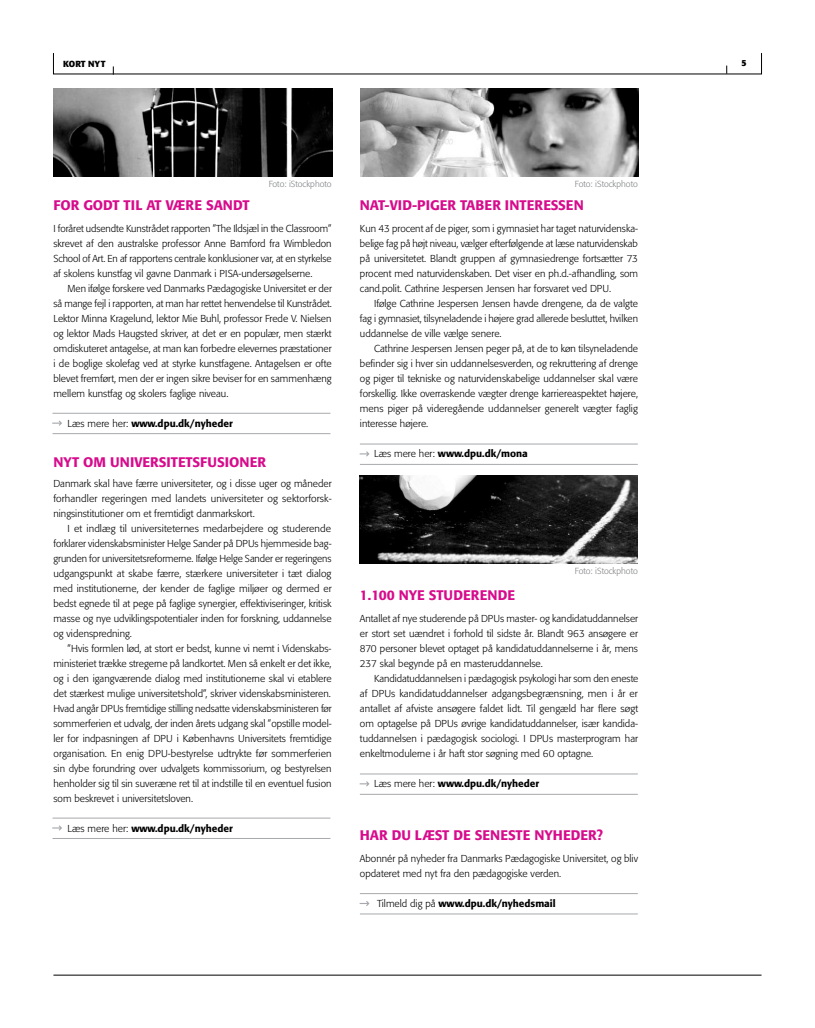
<style>
.page{position:relative;width:815px;height:1028px;background:#fff}
.page>*{position:absolute;margin:0;border:0;box-sizing:border-box;transform-origin:0 0}
.t1{font:500 13.75px "Formata";color:#d70b8c}
.t2{font:300 10px/15px "Formata";color:#000}
.t3{font:500 10px "Formata";color:#000}
.t4{font:300 8.75px "Formata";color:#808284}
.t5{font:700 8.75px "Formata";color:#000}
.s1{font-weight:300}
</style>
<div class="page">
<svg style="left:52px;top:420px;width:10px;height:6px"></svg>
<hr style="left:53px;top:413px;width:277px;height:1px;background:#a7a9ac">
<hr style="left:53px;top:433px;width:277px;height:1px;background:#a7a9ac">
<img style="left:54px;top:89px;width:278px;height:87px">
<svg style="left:360px;top:451px;width:10px;height:5px"></svg>
<hr style="left:360px;top:444px;width:278px;height:1px;background:#a7a9ac">
<hr style="left:360px;top:464px;width:278px;height:1px;background:#a7a9ac">
<img style="left:360px;top:89px;width:278px;height:87px">
<svg style="left:52px;top:825px;width:10px;height:5px"></svg>
<hr style="left:53px;top:817px;width:277px;height:1px;background:#a7a9ac">
<hr style="left:53px;top:838px;width:277px;height:1px;background:#a7a9ac">
<svg style="left:360px;top:781px;width:10px;height:5px"></svg>
<hr style="left:360px;top:773px;width:278px;height:1px;background:#a7a9ac">
<hr style="left:360px;top:794px;width:278px;height:1px;background:#a7a9ac">
<svg style="left:360px;top:901px;width:10px;height:5px"></svg>
<hr style="left:360px;top:893px;width:278px;height:1px;background:#a7a9ac">
<hr style="left:360px;top:913px;width:278px;height:1px;background:#a7a9ac">
<img style="left:360px;top:475px;width:278px;height:88px">
<hr style="left:53px;top:974px;width:708px;height:1px;background:#000">
<p class="t5" style="left:63px;top:58px;width:44px">KORT NYT</p>
<p class="t4" style="left:269px;top:179px;width:64px">Foto: iStockphoto</p>
<p class="t4" style="left:575px;top:179px;width:64px">Foto: iStockphoto</p>
<p class="t1" style="left:53px;top:197px;width:198px">FOR GODT TIL AT VÆRE SANDT</p>
<p class="t2" style="left:53px;top:221px;width:280px">I foråret udsendte Kunstrådet rapporten ”The Ildsjæl in the Classroom”</p>
<p class="t2" style="left:53px;top:236px;width:280px">skrevet af den australske professor Anne Bamford fra Wimbledon</p>
<p class="t2" style="left:53px;top:251px;width:280px">School of Art. En af rapportens centrale konklusioner var, at en styrkelse</p>
<p class="t2" style="left:53px;top:266px;width:261px">af skolens kunstfag vil gavne Danmark i PISA-undersøgelserne.</p>
<p class="t2" style="left:68px;top:281px;width:266px">Men ifølge forskere ved Danmarks Pædagogiske Universitet er der</p>
<p class="t2" style="left:53px;top:296px;width:280px">så mange fejl i rapporten, at man har rettet henvendelse til Kunstrådet.</p>
<p class="t2" style="left:53px;top:311px;width:280px">Lektor Minna Kragelund, lektor Mie Buhl, professor Frede V. Nielsen</p>
<p class="t2" style="left:53px;top:326px;width:280px">og lektor Mads Haugsted skriver, at det er en populær, men stærkt</p>
<p class="t2" style="left:53px;top:341px;width:280px">omdiskuteret antagelse, at man kan forbedre elevernes præstationer</p>
<p class="t2" style="left:53px;top:356px;width:280px">i de boglige skolefag ved at styrke kunstfagene. Antagelsen er ofte</p>
<p class="t2" style="left:53px;top:371px;width:280px">blevet fremført, men der er ingen sikre beviser for en sammenhæng</p>
<p class="t2" style="left:53px;top:386px;width:177px">mellem kunstfag og skolers faglige niveau.</p>
<p class="t3" style="left:68px;top:417px;width:167px"><span class="s1">Læs mere her:</span> www.dpu.dk/nyheder</p>
<p class="t1" style="left:53px;top:454px;width:214px">NYT OM UNIVERSITETSFUSIONER</p>
<p class="t2" style="left:53px;top:476px;width:280px">Danmark skal have færre universiteter, og i disse uger og måneder</p>
<p class="t2" style="left:53px;top:491px;width:280px">forhandler regeringen med landets universiteter og sektorforsk-</p>
<p class="t2" style="left:53px;top:506px;width:203px">ningsinstitutioner om et fremtidigt danmarkskort.</p>
<p class="t2" style="left:68px;top:521px;width:265px">I et indlæg til universiteternes medarbejdere og studerende</p>
<p class="t2" style="left:53px;top:536px;width:280px">forklarer videnskabsminister Helge Sander på DPUs hjemmeside bag-</p>
<p class="t2" style="left:53px;top:551px;width:280px">grunden for universitetsreformerne. Ifølge Helge Sander er regeringens</p>
<p class="t2" style="left:53px;top:566px;width:280px">udgangspunkt at skabe færre, stærkere universiteter i tæt dialog</p>
<p class="t2" style="left:53px;top:581px;width:280px">med institutionerne, der kender de faglige miljøer og dermed er</p>
<p class="t2" style="left:53px;top:596px;width:280px">bedst egnede til at pege på faglige synergier, effektiviseringer, kritisk</p>
<p class="t2" style="left:53px;top:611px;width:280px">masse og nye udviklingspotentialer inden for forskning, uddannelse</p>
<p class="t2" style="left:53px;top:626px;width:80px">og videnspredning.</p>
<p class="t2" style="left:68px;top:641px;width:265px">”Hvis formlen lød, at stort er bedst, kunne vi nemt i Videnskabs-</p>
<p class="t2" style="left:53px;top:656px;width:280px">ministeriet trække stregerne på landkortet. Men så enkelt er det ikke,</p>
<p class="t2" style="left:53px;top:671px;width:280px">og i den igangværende dialog med institutionerne skal vi etablere</p>
<p class="t2" style="left:53px;top:686px;width:279px">det stærkest mulige universitetshold”, skriver videnskabsministeren.</p>
<p class="t2" style="left:53px;top:701px;width:280px">Hvad angår DPUs fremtidige stilling nedsatte videnskabsministeren før</p>
<p class="t2" style="left:53px;top:716px;width:280px">sommerferien et udvalg, der inden årets udgang skal ”opstille model-</p>
<p class="t2" style="left:53px;top:731px;width:280px">ler for indpasningen af DPU i Københavns Universitets fremtidige</p>
<p class="t2" style="left:53px;top:746px;width:280px">organisation. En enig DPU-bestyrelse udtrykte før sommerferien</p>
<p class="t2" style="left:53px;top:761px;width:280px">sin dybe forundring over udvalgets kommissorium, og bestyrelsen</p>
<p class="t2" style="left:53px;top:776px;width:280px">henholder sig til sin suveræne ret til at indstille til en eventuel fusion</p>
<p class="t2" style="left:53px;top:791px;width:141px">som beskrevet i universitetsloven.</p>
<p class="t3" style="left:68px;top:822px;width:167px"><span class="s1">Læs mere her:</span> www.dpu.dk/nyheder</p>
<p class="t1" style="left:360px;top:196px;width:225px">NAT-VID-PIGER TABER INTERESSEN</p>
<p class="t2" style="left:360px;top:221px;width:280px">Kun 43 procent af de piger, som i gymnasiet har taget naturvidenska-</p>
<p class="t2" style="left:360px;top:236px;width:279px">belige fag på højt niveau, vælger efterfølgende at læse naturvidenskab</p>
<p class="t2" style="left:360px;top:251px;width:280px">på universitetet. Blandt gruppen af gymnasiedrenge fortsætter 73</p>
<p class="t2" style="left:360px;top:266px;width:280px">procent med naturvidenskaben. Det viser en ph.d.-afhandling, som</p>
<p class="t2" style="left:360px;top:281px;width:253px">cand.polit. Cathrine Jespersen Jensen har forsvaret ved DPU.</p>
<p class="t2" style="left:374px;top:296px;width:265px">Ifølge Cathrine Jespersen Jensen havde drengene, da de valgte</p>
<p class="t2" style="left:360px;top:311px;width:280px">fag i gymnasiet, tilsyneladende i højere grad allerede besluttet, hvilken</p>
<p class="t2" style="left:360px;top:326px;width:143px">uddannelse de ville vælge senere.</p>
<p class="t2" style="left:374px;top:341px;width:266px">Cathrine Jespersen Jensen peger på, at de to køn tilsyneladende</p>
<p class="t2" style="left:360px;top:356px;width:280px">befinder sig i hver sin uddannelsesverden, og rekruttering af drenge</p>
<p class="t2" style="left:360px;top:371px;width:280px">og piger til tekniske og naturvidenskabelige uddannelser skal være</p>
<p class="t2" style="left:360px;top:386px;width:280px">forskellig. Ikke overraskende vægter drenge karriereaspektet højere,</p>
<p class="t2" style="left:360px;top:401px;width:279px">mens piger på videregående uddannelser generelt vægter faglig</p>
<p class="t2" style="left:360px;top:416px;width:70px">interesse højere.</p>
<p class="t3" style="left:374px;top:447px;width:155px"><span class="s1">Læs mere her:</span> www.dpu.dk/mona</p>
<p class="t4" style="left:575px;top:565px;width:64px">Foto: iStockphoto</p>
<p class="t1" style="left:360px;top:586px;width:157px">1.100 NYE STUDERENDE</p>
<p class="t2" style="left:360px;top:611px;width:280px">Antallet af nye studerende på DPUs master- og kandidatuddannelser</p>
<p class="t2" style="left:360px;top:626px;width:280px">er stort set uændret i forhold til sidste år. Blandt 963 ansøgere er</p>
<p class="t2" style="left:360px;top:641px;width:280px">870 personer blevet optaget på kandidatuddannelserne i år, mens</p>
<p class="t2" style="left:360px;top:656px;width:184px">237 skal begynde på en masteruddannelse.</p>
<p class="t2" style="left:374px;top:671px;width:266px">Kandidatuddannelsen i pædagogisk psykologi har som den eneste</p>
<p class="t2" style="left:360px;top:686px;width:279px">af DPUs kandidatuddannelser adgangsbegrænsning, men i år er</p>
<p class="t2" style="left:360px;top:701px;width:280px">antallet af afviste ansøgere faldet lidt. Til gengæld har flere søgt</p>
<p class="t2" style="left:360px;top:716px;width:280px">om optagelse på DPUs øvrige kandidatuddannelser, især kandida-</p>
<p class="t2" style="left:360px;top:731px;width:280px">tuddannelsen i pædagogisk sociologi. I DPUs masterprogram har</p>
<p class="t2" style="left:360px;top:746px;width:235px">enkeltmodulerne i år haft stor søgning med 60 optagne.</p>
<p class="t3" style="left:374px;top:777px;width:167px"><span class="s1">Læs mere her:</span> www.dpu.dk/nyheder</p>
<p class="t1" style="left:360px;top:826px;width:245px">HAR DU LÆST DE SENESTE NYHEDER?</p>
<p class="t2" style="left:360px;top:851px;width:280px">Abonnér på nyheder fra Danmarks Pædagogiske Universitet, og bliv opdateret med nyt fra den pædagogiske verden.</p>
<p class="t3" style="left:377px;top:897px;width:180px"><span class="s1">Tilmeld dig på</span> www.dpu.dk/nyhedsmail</p>
</div>
